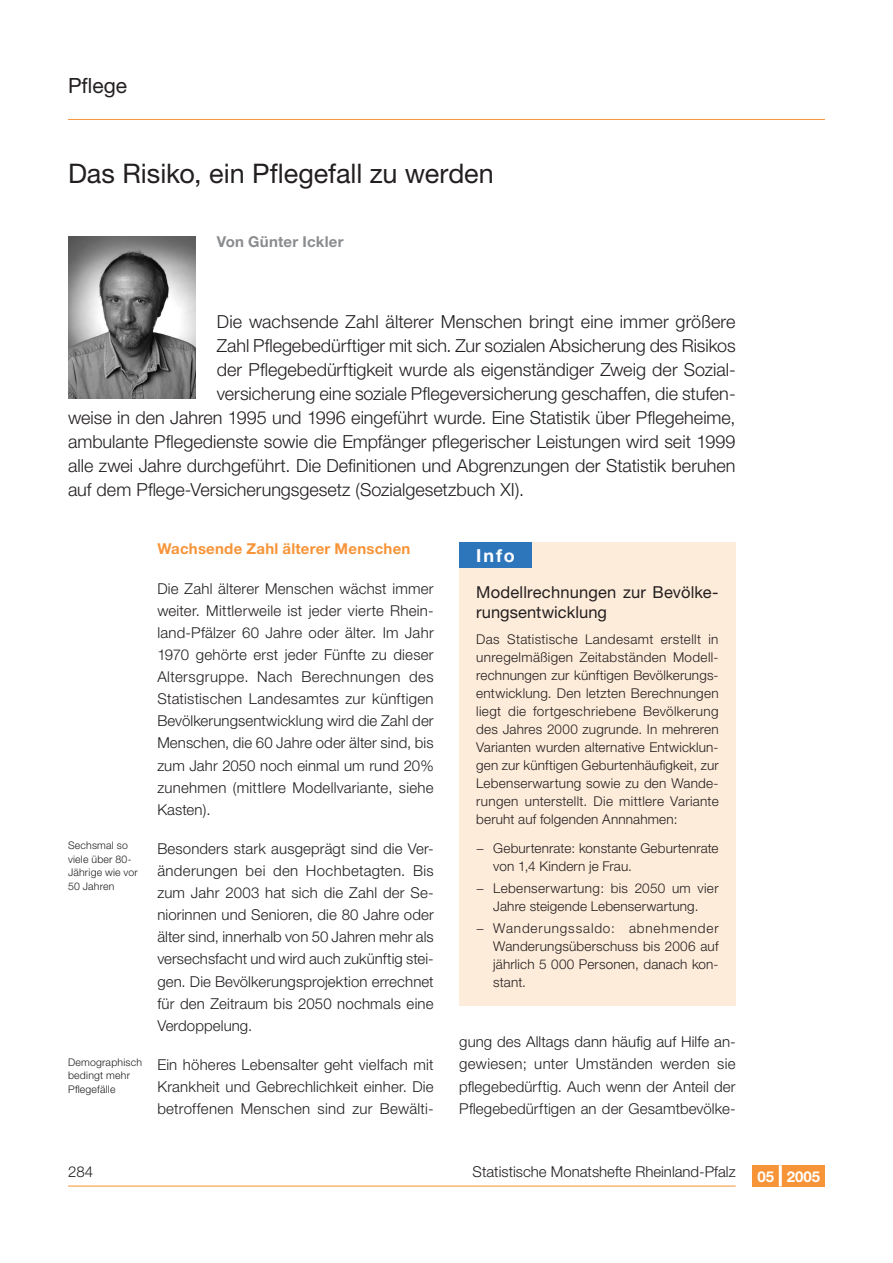
<style>
.page{position:relative;width:893px;height:1263px;background:#fff}
.page>*{position:absolute;margin:0;border:0;box-sizing:border-box;transform-origin:0 0}
.t1{font:27px "Helvetica Neue LT";color:#231f20}
.t2{font:21px "Helvetica Neue LT";color:#231f20}
.t3{font:300 18px "Helvetica Neue LT";color:#231f20}
.t4{font:700 18px "Helvetica Neue LT";color:#fff}
.t5{font:16.5px/19.5px "Helvetica Neue LT";letter-spacing:.01em;color:#231f20}
.t6{font:300 15px/22px "Helvetica Neue LT";letter-spacing:.01em;color:#231f20;text-align:justify}
.t7{font:700 15px "Helvetica Neue LT";letter-spacing:.015em;color:#f79438}
.t8{font:700 15px "Helvetica Neue LT";letter-spacing:.015em;color:#8a8c8f}
.t9{font:700 15px "Helvetica Neue LT";color:#fff}
.t10{font:300 13.5px/18px "Helvetica Neue LT";letter-spacing:.01em;color:#231f20;text-align:justify}
.t11{font:300 10.5px/13.5px "Helvetica Neue LT";letter-spacing:.02em;color:#231f20}
</style>
<div class="page">
<hr style="left:68px;top:119px;width:757px;height:1px;background:#f79438">
<div style="left:753px;top:1165px;width:72px;height:21px;background:#f79438"></div>
<hr style="left:779px;top:1165px;width:3px;height:21px;background:#fff">
<hr style="left:68px;top:1186px;width:668px;height:1px;background:#f79438">
<div style="left:459px;top:543px;width:277px;height:463px;background:#feecda"></div>
<div style="left:459px;top:543px;width:72px;height:25px;background:#2e76bc"></div>
<img style="left:68px;top:237px;width:128px;height:161px">
<h2 class="t2" style="left:68px;top:73px;width:61px">Pflege</h2>
<h1 class="t1" style="left:68px;top:157px;width:427px">Das Risiko, ein Pflegefall zu werden</h1>
<p class="t8" style="left:217px;top:233px;width:128px">Von Günter Ickler</p>
<p class="t3" style="left:217px;top:310px;width:520px">Die wachsende Zahl älterer Menschen bringt eine immer größere</p>
<p class="t3" style="left:217px;top:334px;width:520px">Zahl Pflegebedürftiger mit sich. Zur sozialen Absicherung des Risikos</p>
<p class="t3" style="left:217px;top:358px;width:520px">der Pflegebedürftigkeit wurde als eigenständiger Zweig der Sozial-</p>
<p class="t3" style="left:217px;top:382px;width:520px">versicherung eine soziale Pflegeversicherung geschaffen, die stufen-</p>
<p class="t3" style="left:68px;top:406px;width:669px">weise in den Jahren 1995 und 1996 eingeführt wurde. Eine Statistik über Pflegeheime,</p>
<p class="t3" style="left:68px;top:430px;width:669px">ambulante Pflegedienste sowie die Empfänger pflegerischer Leistungen wird seit 1999</p>
<p class="t3" style="left:68px;top:454px;width:669px">alle zwei Jahre durchgeführt. Die Definitionen und Abgrenzungen der Statistik beruhen</p>
<p class="t3" style="left:68px;top:478px;width:458px">auf dem Pflege-Versicherungsgesetz (Sozialgesetzbuch XI).</p>
<p class="t11" style="left:68px;top:838px;width:71px">Sechsmal so viele über 80-<br>Jährige wie vor<br>50 Jahren</p>
<p class="t11" style="left:68px;top:1055px;width:76px">Demographisch bedingt mehr<br>Pflegefälle</p>
<p class="t7" style="left:157px;top:540px;width:255px">Wachsende Zahl älterer Menschen</p>
<p class="t6" style="left:157px;top:577px;width:278px">Die Zahl älterer Menschen wächst immer weiter. Mittlerweile ist jeder vierte Rhein&shy;land-Pfälzer 60 Jahre oder älter. Im Jahr 1970 gehörte erst jeder Fünfte zu dieser Altersgruppe. Nach Berechnungen des Statistischen Landesamtes zur künftigen Bevölkerungsentwicklung wird die Zahl der Menschen, die 60 Jahre oder älter sind, bis zum Jahr 2050 noch einmal um rund 20% zunehmen (mittlere Modellvariante, siehe Kasten).</p>
<p class="t6" style="left:157px;top:837px;width:278px">Besonders stark ausgeprägt sind die Ver&shy;änderungen bei den Hochbetagten. Bis zum Jahr 2003 hat sich die Zahl der Se&shy;niorinnen und Senioren, die 80 Jahre oder älter sind, innerhalb von 50 Jahren mehr als versechsfacht und wird auch zukünftig stei&shy;gen. Die Bevölkerungsprojektion errechnet für den Zeitraum bis 2050 nochmals eine Verdoppelung.</p>
<p class="t6" style="left:157px;top:1053px;width:278px">Ein höheres Lebensalter geht vielfach mit Krankheit und Gebrechlichkeit einher. Die betroffenen Menschen sind zur Bewälti-</p>
<p class="t4" style="left:476px;top:545px;width:40px">Info</p>
<p class="t5" style="left:476px;top:582px;width:244px">Modellrechnungen zur Bevölke&shy;rungsentwicklung</p>
<p class="t10" style="left:476px;top:630px;width:244px">Das Statistische Landesamt erstellt in unregelmäßigen Zeitabständen Modell&shy;rechnungen zur künftigen Bevölkerungs&shy;entwicklung. Den letzten Berechnungen liegt die fortgeschriebene Bevölkerung des Jahres 2000 zugrunde. In mehreren Varianten wurden alternative Entwicklun&shy;gen zur künftigen Geburtenhäufigkeit, zur Lebenserwartung sowie zu den Wande&shy;rungen unterstellt. Die mittlere Variante beruht auf folgenden Annnahmen:</p>
<p class="t10" style="left:493px;top:839px;width:227px;text-indent:-17px">− Geburtenrate: konstante Geburtenrate von 1,4 Kindern je Frau.</p>
<p class="t10" style="left:476px;top:879px;width:244px;text-align:center">− Lebenserwartung: bis 2050 um vier<br>Jahre steigende Lebenserwartung.</p>
<p class="t10" style="left:493px;top:919px;width:227px;text-indent:-17px">− Wanderungssaldo: abnehmender Wanderungsüberschuss bis 2006 auf jährlich 5 000 Personen, danach kon&shy;stant.</p>
<p class="t6" style="left:459px;top:1030px;width:278px;line-height:22.5px">gung des Alltags dann häufig auf Hilfe an&shy;gewiesen; unter Umständen werden sie pflegebedürftig. Auch wenn der Anteil der Pflegebedürftigen an der Gesamtbevölke-</p>
<p class="t6" style="left:68px;top:1160px;width:27px">284</p>
<p class="t6" style="left:473px;top:1160px;width:265px">Statistische Monatshefte Rheinland-Pfalz</p>
<p class="t9" style="left:757px;top:1167px;width:64px">05 2005</p>
</div>
